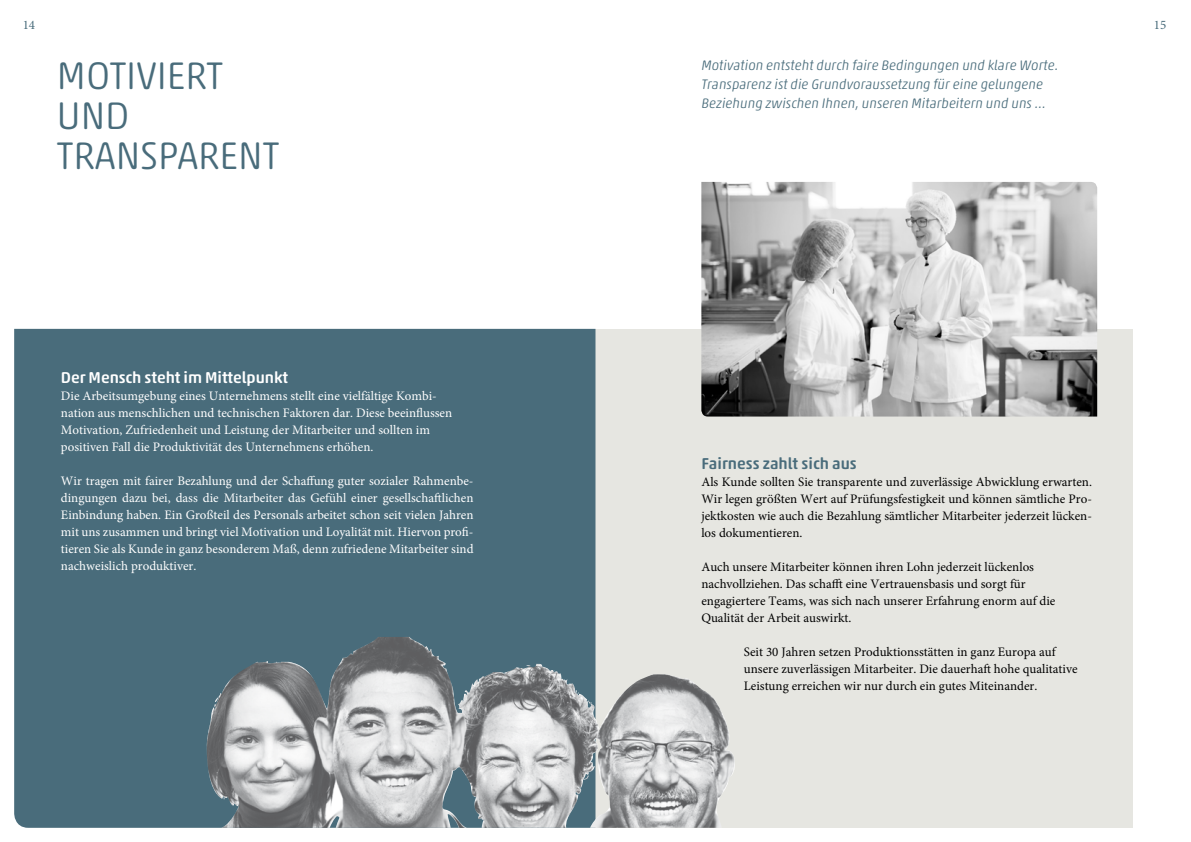
<style>
.page{position:relative;width:1191px;height:842px;background:#fff}
.page>*{position:absolute;margin:0;border:0;box-sizing:border-box;transform-origin:0 0}
.t1{font:300 39px/40px "Akko Rounded Pro";color:#496c7b}
.t2{font:500 16px "Akko Rounded Pro";letter-spacing:-.005em;color:#fff}
.t3{font:500 16px "Akko Rounded Pro";color:#496c7b}
.t4{font:italic 300 14px/19px "Akko Rounded Pro";color:#496c7b}
.t5{font:13px/17px "Minion Pro";color:#fff}
.t6{font:13px/17px "Minion Pro";color:#000}
.t7{font:13px "Minion Pro";color:#496c7b}
</style>
<div class="page">
<div style="left:595px;top:329px;width:538px;height:499px;background:#e6e6e1"></div>
<div style="left:14px;top:329px;width:581px;height:499px;background:#496c7b"></div>
<img style="left:701px;top:182px;width:396px;height:235px">
<img style="left:207px;top:637px;width:528px;height:191px">
<p class="t7" style="left:23px;top:16px;width:14px">14</p>
<p class="t7" style="left:1154px;top:16px;width:14px">15</p>
<h1 class="t1" style="left:57px;top:55px;width:168px">MOTIVIERT<br>UND<br>TRANSPAREN</h1>
<h1 class="t1" style="left:263px;top:135px;width:18px">T</h1>
<p class="t2" style="left:61px;top:368px;width:229px">Der Mensch steht im Mittelpunkt</p>
<p class="t5" style="left:61px;top:388px;width:393px">Die Arbeitsumgebung eines Unternehmens stellt eine vielfältige Kombi&shy;nation aus menschlichen und technischen Faktoren dar. Diese beeinflussen Motivation, Zufriedenheit und Leistung der Mitarbeiter und sollten im positiven Fall die Produktivität des Unternehmens erhöhen.</p>
<p class="t5" style="left:61px;top:473px;width:414px;text-align:justify">Wir tragen mit fairer Bezahlung und der Schaffung guter sozialer Rahmenbe&shy;dingungen dazu bei, dass die Mitarbeiter das Gefühl einer gesellschaftlichen Einbindung haben. Ein Großteil des Personals arbeitet schon seit vielen Jahren mit uns zusammen und bringt viel Motivation und Loyalität mit. Hiervon profi&shy;tieren Sie als Kunde in ganz besonderem Maß, denn zufriedene Mitarbeiter sind nachweislich produktiver.</p>
<p class="t4" style="left:701px;top:56px;width:359px">Motivation entsteht durch faire Bedingungen und klare Worte.<br>Transparenz ist die Grundvoraussetzung für eine gelungene<br>Beziehung zwischen Ihnen, unseren Mitarbeitern und uns …</p>
<p class="t3" style="left:701px;top:454px;width:157px">Fairness zahlt sich aus</p>
<p class="t6" style="left:701px;top:473px;width:392px;text-align:justify">Als Kunde sollten Sie transparente und zuverlässige Abwicklung erwarten.<br>Wir legen größten Wert auf Prüfungsfestigkeit und können sämtliche Pro&shy;jektkosten wie auch die Bezahlung sämtlicher Mitarbeiter jederzeit lücken&shy;los dokumentieren.</p>
<p class="t6" style="left:701px;top:558px;width:355px">Auch unsere Mitarbeiter können ihren Lohn jederzeit lückenlos nachvollziehen. Das schafft eine Vertrauensbasis und sorgt für engagiertere Teams, was sich nach unserer Erfahrung enorm auf die Qualität der Arbeit auswirkt.</p>
<p class="t6" style="left:744px;top:643px;width:335px">Seit 30 Jahren setzen Produktionsstätten in ganz Europa auf unsere zuverlässigen Mitarbeiter. Die dauerhaft hohe qualitative<br>Leistung erreichen wir nur durch ein gutes Miteinander.</p>
</div>
